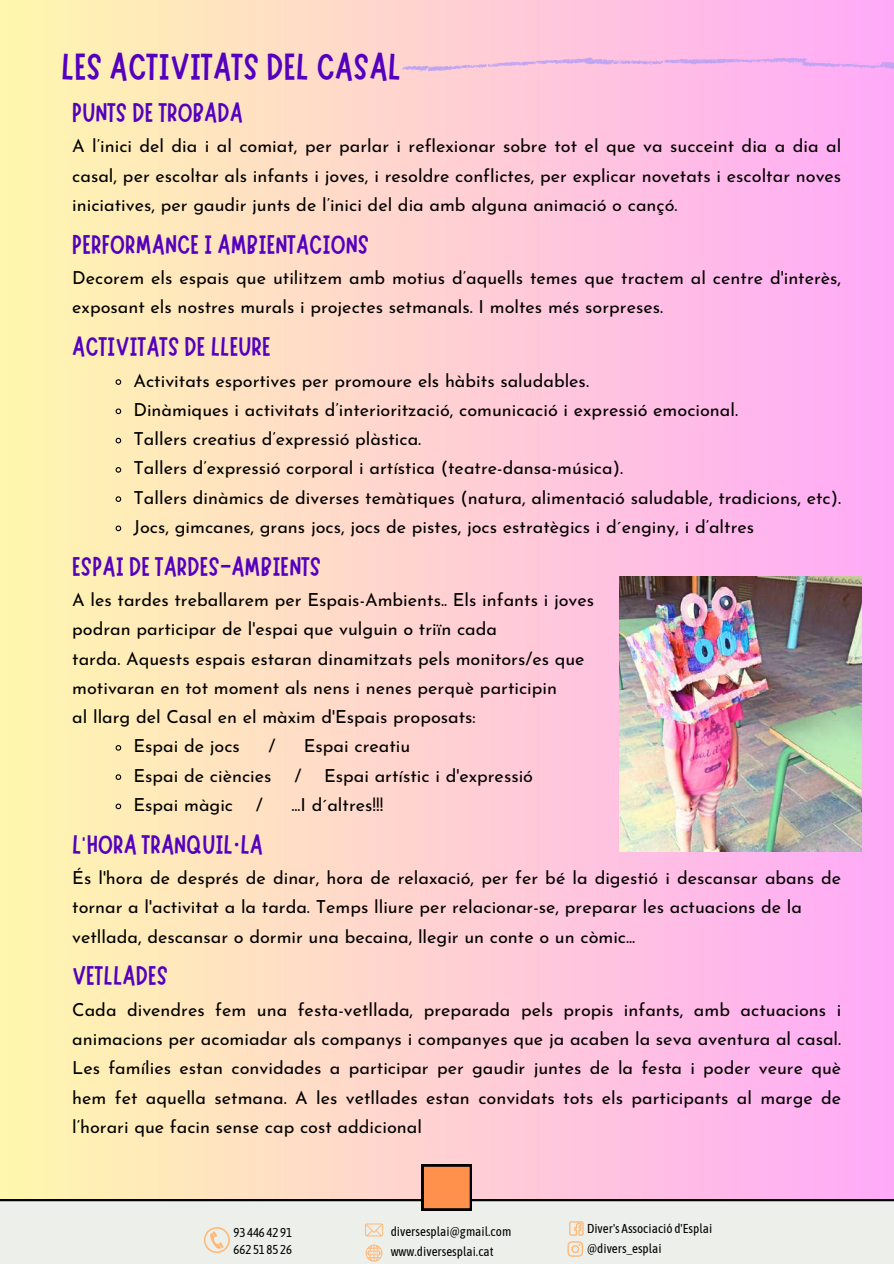
<style>
.page{position:relative;width:894px;height:1264px;background:#fff}
.page>*{position:absolute;margin:0;border:0;box-sizing:border-box;transform-origin:0 0}
.t1{font:37.65px "Marykate";color:#5400bf}
.t2{font:27px "Marykate";color:#5400bf}
.t3{font:18px/29.2px "Josefin Sans";color:#000}
.t4{font:12.9px/17.4px "Asap Condensed";color:#000}
.s1{font-family:"Noto Sans"}
</style>
<div class="page">
<div style="left:0;top:0;width:893px;height:1263px;background:linear-gradient(to right,#fff7ad,#ffaaf8)"></div>
<div style="left:0;top:1198px;width:893px;height:65px;background:#edefea"></div>
<svg style="left:204px;top:1226px;width:26px;height:26px"></svg>
<svg style="left:365px;top:1244px;width:17px;height:17px"></svg>
<svg style="left:567px;top:1241px;width:16px;height:15px"></svg>
<svg style="left:569px;top:1221px;width:14px;height:14px"></svg>
<svg style="left:365px;top:1223px;width:18px;height:13px"></svg>
<svg style="left:115px;top:378px;width:7px;height:8px"></svg>
<svg style="left:115px;top:407px;width:7px;height:8px"></svg>
<svg style="left:115px;top:437px;width:7px;height:7px"></svg>
<svg style="left:115px;top:466px;width:7px;height:7px"></svg>
<svg style="left:115px;top:495px;width:7px;height:8px"></svg>
<svg style="left:115px;top:524px;width:7px;height:8px"></svg>
<svg style="left:115px;top:744px;width:7px;height:7px"></svg>
<svg style="left:115px;top:773px;width:7px;height:7px"></svg>
<svg style="left:115px;top:802px;width:7px;height:8px"></svg>
<svg style="left:402px;top:57px;width:491px;height:15px;background:#f2b9e6"></svg>
<img style="left:619px;top:577px;width:241px;height:274px">
<svg style="left:421px;top:1164px;width:51px;height:46px;background:#cd753e"></svg>
<h1 class="t1" style="left:61px;top:43px;width:341px">LES ACTIVITATS DEL CASAL</h1>
<h2 class="t2" style="left:72px;top:95px;width:172px">PUNTS DE TROBADA</h2>
<p class="t3" style="left:72px;top:133px;width:770px;text-align:justify">A l’inici del dia i al comiat, per parlar i reflexionar sobre tot el que va succeint dia a dia al casal, per escoltar als infants i joves, i resoldre conflictes, per explicar novetats i escoltar noves iniciatives, per gaudir junts de l’inici del dia amb alguna animació o cançó.</p>
<h2 class="t2" style="left:72px;top:227px;width:298px">PERFORMANCE I AMBIENTACIONS</h2>
<p class="t3" style="left:72px;top:265px;width:770px">Decorem els espais que utilitzem amb motius d’aquells temes que tractem al centre d'interès, exposant els nostres murals i projectes setmanals. I moltes més sorpreses.</p>
<h2 class="t2" style="left:72px;top:329px;width:200px">ACTIVITATS DE LLEURE</h2>
<p class="t3" style="left:133px;top:367px;width:709px">Activitats esportives per promoure els hàbits saludables.<br>Dinàmiques i activitats d’interiorització, comunicació i expressió emocional.<br>Tallers creatius d’expressió plàstica.<br>Tallers d’expressió corporal i artística (teatre-dansa-música).<br>Tallers dinàmics de diverses temàtiques (natura, alimentació saludable, tradicions, etc).<br>Jocs, gimcanes, grans jocs, jocs de pistes, jocs estratègics i d´enginy, i d’altres</p>
<h2 class="t2" style="left:72px;top:548px;width:250px">ESPAI DE TARDES-AMBIENTS</h2>
<p class="t3" style="left:72px;top:587px;width:523px">A les tardes treballarem per Espais-Ambients.. Els infants i joves</p>
<p class="t3" style="left:72px;top:616px;width:426px">podran participar de l'espai que vulguin o triïn cada</p>
<p class="t3" style="left:72px;top:645px;width:514px">tarda. Aquests espais estaran dinamitzats pels monitors/es que</p>
<p class="t3" style="left:72px;top:674px;width:486px">motivaran en tot moment als nens i nenes perquè participin</p>
<p class="t3" style="left:72px;top:704px;width:405px">al llarg del Casal en el màxim d'Espais proposats:</p>
<p class="t3" style="left:133px;top:733px;width:108px">Espai de jocs</p>
<p class="t3" style="left:268px;top:733px;width:8px">/</p>
<p class="t3" style="left:304px;top:733px;width:108px">Espai creatiu</p>
<p class="t3" style="left:133px;top:762px;width:139px">Espai de ciències</p>
<p class="t3" style="left:294px;top:762px;width:8px">/</p>
<p class="t3" style="left:324px;top:762px;width:210px">Espai artístic i d'expressió</p>
<p class="t3" style="left:133px;top:791px;width:101px">Espai màgic</p>
<p class="t3" style="left:256px;top:791px;width:8px">/</p>
<p class="t3" style="left:291px;top:791px;width:93px">...I d´altres!!!</p>
<h2 class="t2" style="left:72px;top:826px;width:192px">L'HORA TRANQUIL<span class="s1">·</span>LA</h2>
<p class="t3" style="left:72px;top:865px;width:770px">És l'hora de després de dinar, hora de relaxació, per fer bé la digestió i descansar abans de tornar a l'activitat a la tarda. Temps lliure per relacionar-se, preparar les actuacions de la vetllada, descansar o dormir una becaina, llegir un conte o un còmic...</p>
<h2 class="t2" style="left:72px;top:958px;width:97px">VETLLADES</h2>
<p class="t3" style="left:72px;top:996px;width:770px;text-align:justify">Cada divendres fem una festa-vetllada, preparada pels propis infants, amb actuacions i animacions per acomiadar als companys i companyes que ja acaben la seva aventura al casal.<br>Les famílies estan convidades a participar per gaudir juntes de la festa i poder veure què hem fet aquella setmana. A les vetllades estan convidats tots els participants al marge de l’horari que facin sense cap cost addicional</p>
<p class="t4" style="left:233px;top:1223px;width:60px">93 446 42 91<br>662 51 85 26</p>
<p class="t4" style="left:390px;top:1222px;width:122px">diversesplai@gmail.com</p>
<p class="t4" style="left:390px;top:1242px;width:104px">www.diversesplai.cat</p>
<p class="t4" style="left:587px;top:1218px;width:127px;line-height:20.2px">Diver's Associació d'Esplai @divers_esplai</p>
</div>
